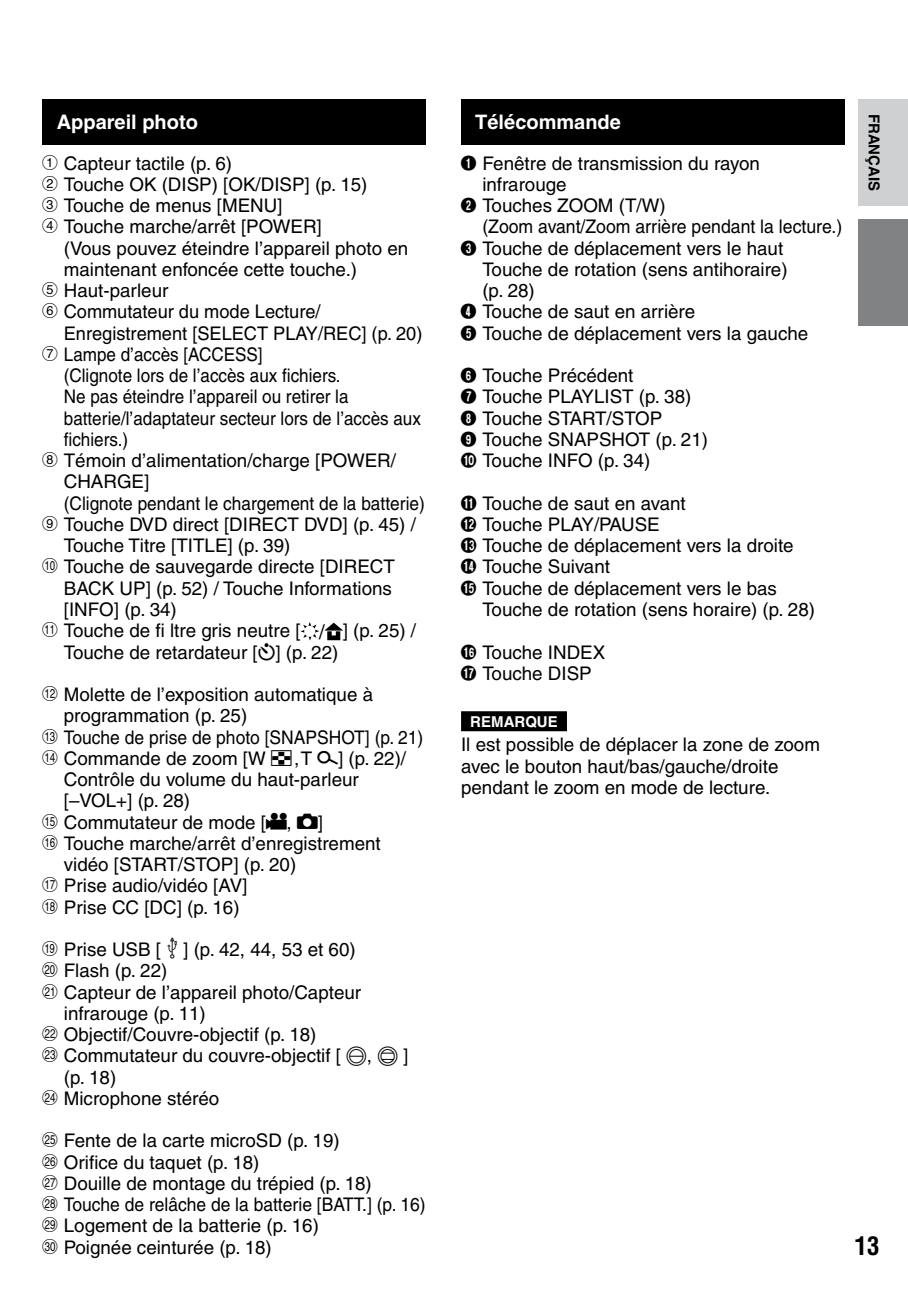
<style>
.page{position:relative;width:908px;height:1290px;background:#fff}
.page>*{position:absolute;margin:0;border:0;box-sizing:border-box;transform-origin:0 0}
.t1{font:700 condensed 25px "Helvetica";color:#000}
.t2{font:700 20px "Helvetica";color:#fff}
.t3{font:18.75px/21.2px "Helvetica";color:#000}
.t4{font:18.75px "Helvetica";color:#000;scale:.91 1}
.t5{font:18.75px "Helvetica";color:#000;scale:.92 1}
.t6{font:18.75px "Helvetica";color:#000;scale:.94 1}
.t7{font:18.75px "Helvetica";color:#000;scale:.93 1}
.t8{font:700 15px "Helvetica";color:#000}
.t9{font:700 15px "Helvetica";color:#fff}
.s1{font-family:"Everio Font Circle No"}
.s2{font-size:20px}
.s3{font-family:"Everio Font"}
.s4{font-family:"Everio Font";font-size:20.5px}
.s5{font-family:"Everio Font";font-size:23.5px}
.s6{font-family:"Everio Font M7 New";font-size:20.5px}
</style>
<div class="page">
<div style="left:857px;top:220px;width:50px;height:106px;background:#808284"></div>
<div style="left:857px;top:99px;width:50px;height:107px;background:#cfd0d2"></div>
<div style="left:43px;top:99px;width:382px;height:45px;background:#000"></div>
<svg style="left:300px;top:622px;width:43px;height:18px"></svg>
<div style="left:304px;top:626px;width:11px;height:11px;background:#fff;border-radius:50%"></div>
<div style="left:461px;top:711px;width:105px;height:20px;background:#000"></div>
<div style="left:461px;top:99px;width:382px;height:45px;background:#000"></div>
<p class="t2" style="left:57px;top:110px;width:143px">Appareil photo</p>
<p class="t3" style="left:43px;top:152px;width:326px"><span class="s1">!</span> Capteur tactile (p. 6)<br><span class="s1">#</span> Touche OK (DISP) [OK/DISP] (p. 15) <span class="s1">$</span> Touche de menus [MENU]<br><span class="s1">%</span> Touche marche/arrêt [POWER]</p>
<p class="t3" style="left:64px;top:237px;width:346px">(Vous pouvez éteindre l’appareil photo en</p>
<p class="t3" style="left:64px;top:259px;width:295px">maintenant enfoncée cette touche.)</p>
<p class="t3" style="left:43px;top:280px;width:127px"><span class="s1">&amp;</span> Haut-parleur</p>
<p class="t3" style="left:43px;top:301px;width:279px"><span class="s1">(</span> Commutateur du mode Lecture/</p>
<p class="t3" style="left:64px;top:322px;width:360px">Enregistrement [SELECT PLAY/REC] (p. 20)</p>
<p class="t4" style="left:43px;top:343px;width:243px"><span class="s1">)</span> Lampe d’accès [ACCESS]</p>
<p class="t4" style="left:64px;top:365px;width:305px">(Clignote lors de l’accès aux fichiers.</p>
<p class="t4" style="left:64px;top:386px;width:314px">Ne pas éteindre l’appareil ou retirer la</p>
<p class="t4" style="left:64px;top:407px;width:394px">batterie/l’adaptateur secteur lors de l’accès aux</p>
<p class="t4" style="left:64px;top:428px;width:72px">fichiers.)</p>
<p class="t3" style="left:43px;top:450px;width:355px"><span class="s1">*</span> Témoin d’alimentation/charge [POWER/</p>
<p class="t3" style="left:64px;top:471px;width:87px">CHARGE]</p>
<p class="t5" style="left:64px;top:492px;width:394px">(Clignote pendant le chargement de la batterie)</p>
<p class="t3" style="left:43px;top:514px;width:375px"><span class="s1">+</span> Touche DVD direct [DIRECT DVD] (p. 45) /</p>
<p class="t3" style="left:64px;top:535px;width:228px">Touche Titre [TITLE] (p. 39)</p>
<p class="t3" style="left:43px;top:556px;width:354px"><span class="s1">,</span> Touche de sauvegarde directe [DIRECT</p>
<p class="t3" style="left:64px;top:577px;width:329px">BACK UP] (p. 52) / Touche Informations</p>
<p class="t3" style="left:64px;top:599px;width:114px">[INFO] (p. 34)</p>
<p class="t3" style="left:64px;top:620px;width:353px;text-indent:-21px"><span class="s1">-</span> Touche de fi ltre gris neutre [ <span class="s2">/</span> ] (p. 25) /<br>Touche de retardateur [<span class="s3">z</span>] (p. 22)</p>
<p class="t3" style="left:43px;top:684px;width:332px"><span class="s1">.</span> Molette de l’exposition automatique à</p>
<p class="t3" style="left:64px;top:705px;width:185px">programmation (p. 25)</p>
<p class="t7" style="left:43px;top:726px;width:411px"><span class="s1">/</span> Touche de prise de photo [SNAPSHOT] (p. 21)</p>
<p class="t3" style="left:43px;top:747px;width:365px"><span class="s1">0</span> Commande de zoom [W <span class="s4">7</span>,T <span class="s5">,</span>] (p. 22)/</p>
<p class="t3" style="left:64px;top:769px;width:296px">Contrôle du volume du haut-parleur</p>
<p class="t3" style="left:64px;top:790px;width:128px">[–VOL+] (p. 28)</p>
<p class="t3" style="left:43px;top:811px;width:282px"><span class="s1">1</span> Commutateur de mode [<span class="s4">!</span>, <span class="s4">#</span>]</p>
<p class="t3" style="left:43px;top:832px;width:339px"><span class="s1">2</span> Touche marche/arrêt d’enregistrement</p>
<p class="t3" style="left:64px;top:854px;width:234px">vidéo [START/STOP] (p. 20)</p>
<p class="t3" style="left:43px;top:875px;width:206px"><span class="s1">3</span> Prise audio/vidéo [AV]</p>
<p class="t3" style="left:43px;top:896px;width:198px"><span class="s1">4</span> Prise CC [DC] (p. 16)</p>
<p class="t3" style="left:43px;top:939px;width:314px"><span class="s1">5</span> Prise USB [ <span class="s5">2</span> ] (p. 42, 44, 53 et 60)</p>
<p class="t3" style="left:43px;top:960px;width:126px"><span class="s1">6</span> Flash (p. 22)</p>
<p class="t3" style="left:43px;top:981px;width:320px"><span class="s1">7</span> Capteur de l’appareil photo/Capteur</p>
<p class="t3" style="left:64px;top:1002px;width:143px">infrarouge (p. 11)</p>
<p class="t3" style="left:43px;top:1024px;width:275px"><span class="s1">8</span> Objectif/Couvre-objectif (p. 18)</p>
<p class="t3" style="left:43px;top:1045px;width:367px"><span class="s1">9</span> Commutateur du couvre-objectif [ <span class="s6">=</span>, <span class="s6">&gt;</span> ]</p>
<p class="t3" style="left:64px;top:1066px;width:54px">(p. 18)</p>
<p class="t3" style="left:43px;top:1087px;width:178px"><span class="s1">:</span> Microphone stéréo</p>
<p class="t3" style="left:43px;top:1130px;width:384px"><span class="s1">;</span> Fente de la carte microSD (p. 19)<br><span class="s1">&lt;</span> Orifice du taquet (p. 18)<br><span class="s1">=</span> Douille de montage du trépied (p. 18)<br><span class="s1">&gt;</span> Touche de relâche de la batterie [BATT.] (p. 16) <span class="s1">?</span> Logement de la batterie (p. 16)<br><span class="s1">@</span> Poignée ceinturée (p. 18)</p>
<p class="t2" style="left:475px;top:110px;width:147px">Télécommande</p>
<p class="t3" style="left:461px;top:152px;width:300px"><span class="s1">Q</span> Fenêtre de transmission du rayon</p>
<p class="t3" style="left:482px;top:174px;width:86px">infrarouge</p>
<p class="t3" style="left:461px;top:195px;width:206px"><span class="s1">R</span> Touches ZOOM (T/W)</p>
<p class="t6" style="left:482px;top:216px;width:384px">(Zoom avant/Zoom arrière pendant la lecture.)</p>
<p class="t3" style="left:461px;top:237px;width:323px"><span class="s1">S</span> Touche de déplacement vers le haut</p>
<p class="t3" style="left:482px;top:259px;width:306px">Touche de rotation (sens antihoraire)</p>
<p class="t3" style="left:482px;top:280px;width:54px">(p. 28)</p>
<p class="t3" style="left:461px;top:301px;width:235px"><span class="s1">T</span> Touche de saut en arrière</p>
<p class="t3" style="left:461px;top:322px;width:348px"><span class="s1">U</span> Touche de déplacement vers la gauche</p>
<p class="t3" style="left:461px;top:365px;width:248px"><span class="s1">V</span> Touche Précédent<br><span class="s1">W</span> Touche PLAYLIST (p. 38)<br><span class="s1">X</span> Touche START/STOP<br><span class="s1">Y</span> Touche SNAPSHOT (p. 21)<br><span class="s1">Z</span> Touche INFO (p. 34)</p>
<p class="t3" style="left:461px;top:492px;width:226px"><span class="s1">A</span> Touche de saut en avant</p>
<p class="t3" style="left:461px;top:514px;width:200px"><span class="s1">B</span> Touche PLAY/PAUSE</p>
<p class="t3" style="left:461px;top:535px;width:334px"><span class="s1">C</span> Touche de déplacement vers la droite</p>
<p class="t3" style="left:461px;top:556px;width:150px"><span class="s1">D</span> Touche Suivant</p>
<p class="t3" style="left:461px;top:577px;width:317px"><span class="s1">E</span> Touche de déplacement vers le bas</p>
<p class="t3" style="left:482px;top:599px;width:334px">Touche de rotation (sens horaire) (p. 28)</p>
<p class="t3" style="left:461px;top:641px;width:146px"><span class="s1">F</span> Touche INDEX<br><span class="s1">G</span> Touche DISP</p>
<p class="t9" style="left:470px;top:712px;width:89px">REMARQUE</p>
<p class="t3" style="left:461px;top:734px;width:360px">Il est possible de déplacer la zone de zoom avec le bouton haut/bas/gauche/droite pendant le zoom en mode de lecture.</p>
<p class="t8" style="left:883px;top:114px;width:79px;rotate:90deg">FRANÇAIS</p>
<h1 class="t1" style="left:854px;top:1230px;width:25px">13</h1>
</div>
